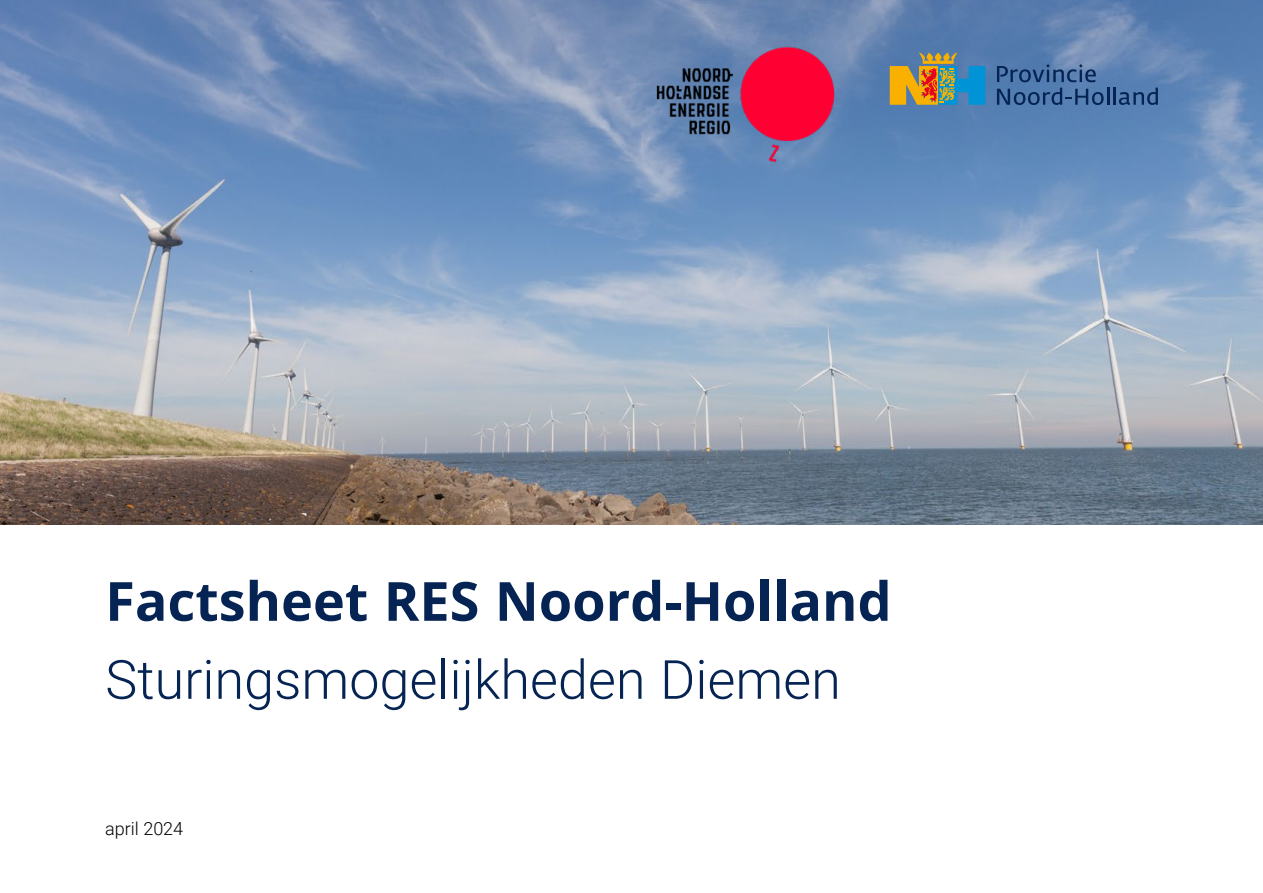
<style>
.page{position:relative;width:1263px;height:893px;background:#fff}
.page>*{position:absolute;margin:0;border:0;box-sizing:border-box;transform-origin:0 0}
.t1{font:300 54px "Roboto";color:#052453}
.t2{font:700 54px "Open Sans";color:#052453}
.t3{font:300 18px "Roboto";color:#000}
</style>
<div class="page">
<img style="left:0;top:0;width:1263px;height:525px">
<svg style="left:890px;top:53px;width:95px;height:52px"></svg>
<svg style="left:997px;top:88px;width:112px;height:17px"></svg>
<hr style="left:1113px;top:88px;width:3px;height:17px;background:#052453">
<svg style="left:1119px;top:88px;width:39px;height:17px"></svg>
<svg style="left:997px;top:64px;width:99px;height:18px"></svg>
<img style="left:642px;top:0;width:206px;height:201px">
<p class="t2" style="left:105px;top:563px;width:788px">Factsheet RES Noord-Holland</p>
<p class="t1" style="left:105px;top:642px;width:737px">Sturingsmogelijkheden Diemen</p>
<p class="t3" style="left:105px;top:816px;width:79px">april 2024</p>
</div>
